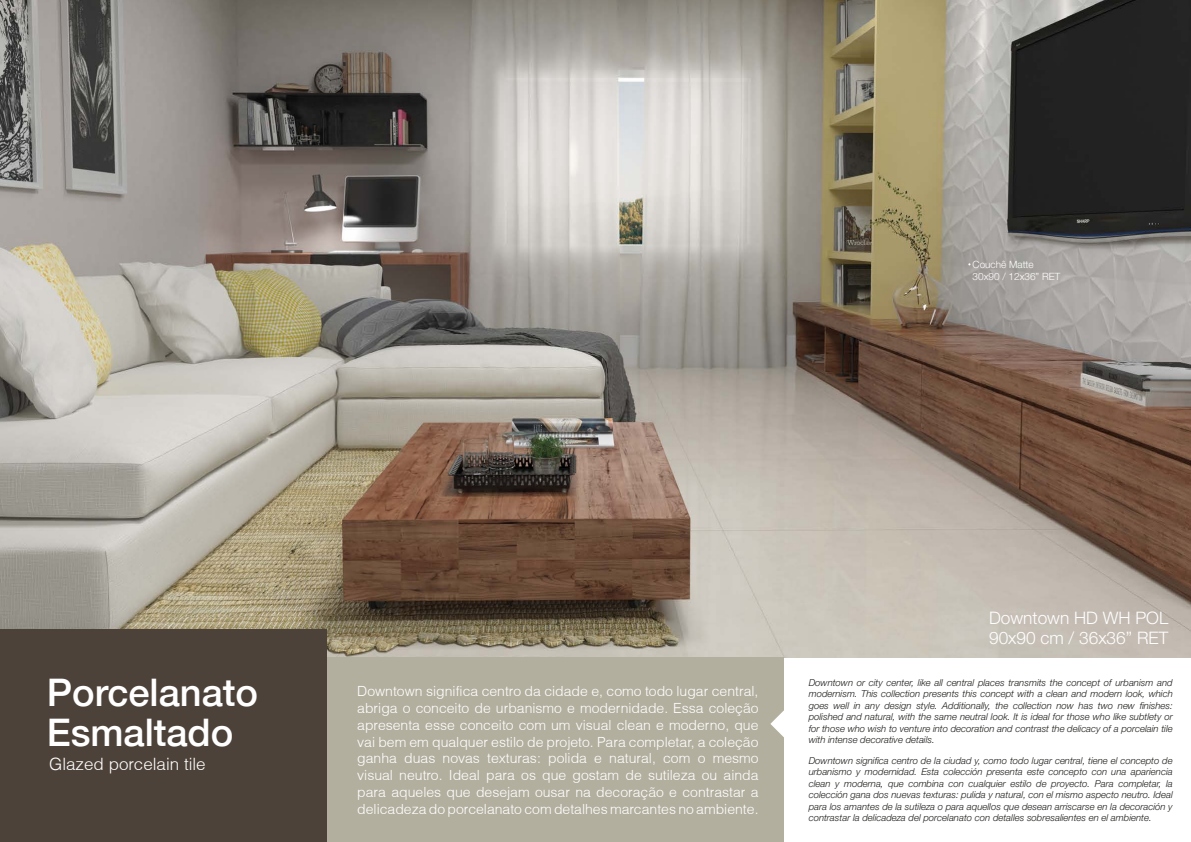
<style>
.page{position:relative;width:1191px;height:842px;background:#fff}
.page>*{position:absolute;margin:0;border:0;box-sizing:border-box;transform-origin:0 0}
.t1{font:500 38px/40px "Helvetica 65";color:#fff}
.t2{font:300 17.2px/20.7px "Helvetica Neue LT Std";color:#fff}
.t3{font:300 17px "Helvetica";color:#fff}
.t4{font:300 14px/16.8px "Helvetica";color:#fff;text-align:justify}
.t5{font:300 10px/12px "Helvetica Neue LT Std";color:#fff}
.t6{font:italic 300 9.6px/11.5px "Helvetica Neue LT Std";color:#1d1d1b;text-align:justify}
</style>
<div class="page">
<img style="left:0;top:0;width:1191px;height:658px">
<div style="left:326px;top:658px;width:458px;height:184px;background:#b3af9f"></div>
<div style="left:0;top:629px;width:326px;height:213px;background:#4d4239"></div>
<svg style="left:770px;top:710px;width:14px;height:27px"></svg>
<p class="t5" style="left:972px;top:258px;width:89px">Couchê Matte<br>30x90 / 12x36” RET</p>
<h1 class="t1" style="left:47px;top:672px;width:213px">Porcelanato<br>Esmaltado</h1>
<h3 class="t3" style="left:49px;top:754px;width:158px">Glazed porcelain tile</h3>
<p class="t4" style="left:357px;top:683px;width:403px">Downtown significa centro da cidade e, como todo lugar central, abriga o conceito de urbanismo e modernidade. Essa coleção apresenta esse conceito com um visual clean e moderno, que vai bem em qualquer estilo de projeto. Para completar, a coleção ganha duas novas texturas: polida e natural, com o mesmo visual neutro. Ideal para os que gostam de sutileza ou ainda para aqueles que desejam ousar na decoração e contrastar a delicadeza do porcelanato com detalhes marcantes no ambiente.</p>
<h2 class="t2" style="left:989px;top:607px;width:181px">Downtown HD WH POL<br>90x90 cm / 36x36” RET</h2>
<p class="t6" style="left:808px;top:676px;width:366px">Downtown or city center, like all central places transmits the concept of urbanism and modernism. This collection presents this concept with a clean and modern look, which goes well in any design style. Additionally, the collection now has two new finishes: polished and natural, with the same neutral look. It is ideal for those who like subtlety or for those who wish to venture into decoration and contrast the delicacy of a porcelain tile with intense decorative details.</p>
<p class="t6" style="left:808px;top:754px;width:365px">Downtown significa centro de la ciudad y, como todo lugar central, tiene el concepto de urbanismo y modernidad. Esta colección presenta este concepto con una apariencia clean y moderna, que combina con cualquier estilo de proyecto. Para completar, la colección gana dos nuevas texturas: pulida y natural, con el mismo aspecto neutro. Ideal para los amantes de la sutileza o para aquellos que desean arriscarse en la decoración y contrastar la delicadeza del porcelanato con detalles sobresalientes en el ambiente.</p>
</div>
